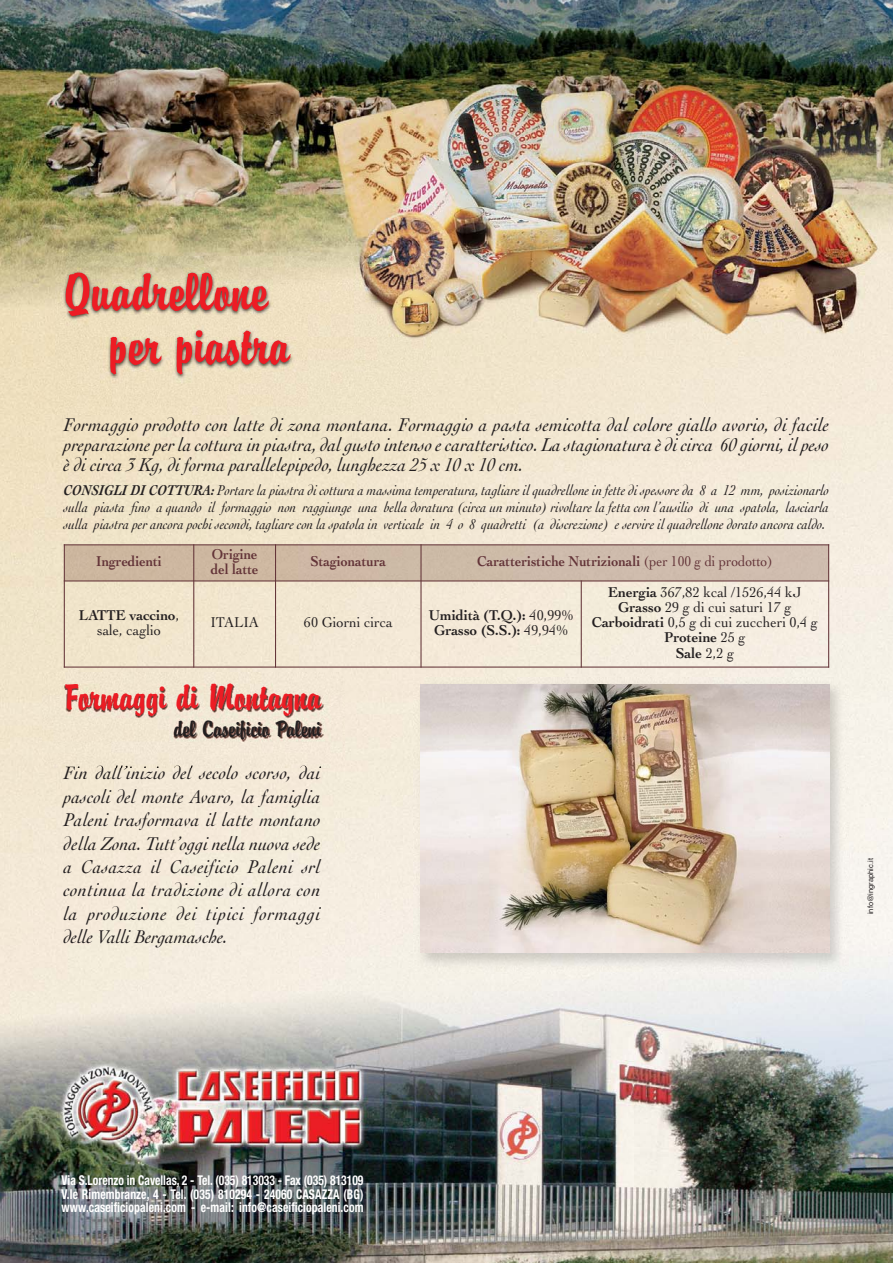
<style>
.page{position:relative;width:893px;height:1263px;background:#fff}
.page>*{position:absolute;margin:0;border:0;box-sizing:border-box;transform-origin:0 0}
.t1{font:57px/54px "Brody D";color:#ed1c24}
.t2{font:39px "Brody D";letter-spacing:-.005em;color:#ed1c24}
.t3{font:24.75px "Brody D";letter-spacing:-.005em;color:#231f20}
.t4{font:italic 19.5px/23.4px "Cochin";color:#231f20;text-align:justify;scale:.95 1}
.t5{font:italic 15px/17.2px "Cochin";color:#231f20;text-align:justify;scale:.9 1}
.t6{font:15px/15px "Cochin";color:#231f20;text-align:center;scale:.95 1}
.t7{font:700 15px/15px "Cochin";color:#633438;scale:.9 1}
.t8{font:700 15px/15px "Cochin";color:#231f20;text-align:center;scale:.95 1}
.t9{font:700 condensed 13.5px/13.5px "Helvetica Neue LT Std";letter-spacing:.01em;color:#fff;text-align:justify;scale:.86 1}
.t10{font:7.5px "Helvetica";color:#231f20}
.s1{font-weight:700}
.s2{font-weight:400}
</style>
<div class="page">
<img style="left:0;top:0;width:893px;height:1263px">
<img style="left:55px;top:257px;width:375px;height:157px">
<img style="left:43px;top:673px;width:301px;height:94px">
<img style="left:63px;top:765px;width:40px;height:2px">
<div style="left:65px;top:545px;width:355px;height:35px;background:#cdb8a1"></div>
<div style="left:422px;top:545px;width:406px;height:35px;background:#cebbac"></div>
<hr style="left:64px;top:544px;width:1px;height:124px;background:#633438">
<hr style="left:193px;top:544px;width:1px;height:124px;background:#633438">
<hr style="left:275px;top:544px;width:1px;height:124px;background:#633438">
<hr style="left:420px;top:544px;width:2px;height:124px;background:#633438">
<hr style="left:581px;top:580px;width:1px;height:88px;background:#633438">
<hr style="left:828px;top:544px;width:1px;height:124px;background:#633438">
<hr style="left:64px;top:544px;width:765px;height:1px;background:#633438">
<hr style="left:64px;top:580px;width:765px;height:1px;background:#633438">
<hr style="left:64px;top:666px;width:765px;height:2px;background:#633438">
<img style="left:414px;top:678px;width:435px;height:294px">
<img style="left:421px;top:685px;width:408px;height:267px">
<h1 class="t1" style="left:110px;top:269px;width:182px;text-indent:-46px">Quadrellone per piastra</h1>
<p class="t4" style="left:64px;top:416px;width:807px;line-height:20.2px">Formaggio prodotto con latte di zona montana. Formaggio a pasta semicotta dal colore giallo avorio, di facile preparazione per la cottura in piastra, dal gusto intenso e caratteristico. La stagionatura è di circa 60 giorni, il peso è di circa 3 Kg, di forma parallelepipedo, lunghezza 25 x 10 x 10 cm.</p>
<p class="t5" style="left:64px;top:482px;width:852px"><span class="s1">CONSIGLI DI COTTURA:</span> Portare la piastra di cottura a massima temperatura, tagliare il quadrellone in fette di spessore da 8 a 12 mm, posizionarlo sulla piasta fino a quando il formaggio non raggiunge una bella doratura (circa un minuto) rivoltare la fetta con l’ausilio di una spatola, lasciarla sulla piastra per ancora pochi secondi, tagliare con la spatola in verticale in 4 o 8 quadretti (a discrezione) e servire il quadrellone dorato ancora caldo.</p>
<p class="t7" style="left:96px;top:555px;width:75px">Ingredienti</p>
<p class="t7" style="left:211px;top:548px;width:54px">Origine del latte</p>
<p class="t7" style="left:311px;top:555px;width:85px">Stagionatura</p>
<p class="t7" style="left:477px;top:555px;width:330px">Caratteristiche Nutrizionali <span class="s2">(per 100 g di prodotto)</span></p>
<p class="t8" style="left:79px;top:609px;width:107px">LATTE vaccino<span class="s2">, sale, caglio</span></p>
<p class="t6" style="left:210px;top:616px;width:53px">ITALIA</p>
<p class="t6" style="left:304px;top:616px;width:95px">60 Giorni circa</p>
<p class="t8" style="left:429px;top:609px;width:154px">Umidità (T.Q.): <span class="s2">40,99%<br></span>Grasso (S.S.): <span class="s2">49,94%</span></p>
<p class="t6" style="left:592px;top:586px;width:240px"><span class="s1">Energia</span> 367,82 kcal /1526,44 kJ<br><span class="s1">Grasso</span> 29 g di cui saturi 17 g<br><span class="s1">Carboidrati</span> 0,5 g di cui zuccheri 0,4 g<br><span class="s1">Proteine</span> 25 g<br><span class="s1">Sale</span> 2,2 g</p>
<h2 class="t2" style="left:64px;top:685px;width:258px">Formaggi di Montagna</h2>
<p class="t3" style="left:174px;top:721px;width:149px">del Caseificio Paleni</p>
<p class="t4" style="left:64px;top:763px;width:272px">Fin dall’inizio del secolo scorso, dai pascoli del monte Avaro, la famiglia Paleni trasformava il latte montano della Zona. Tutt’oggi nella nuova sede a Casazza il Caseificio Paleni srl continua la tradizione di allora con la produzione dei tipici formaggi delle Valli Bergamasche.</p>
<p class="t10" style="left:868px;top:914px;width:57px;rotate:-90deg">info@ingraphic.it</p>
<p class="t9" style="left:62px;top:1174px;width:353px">Via S.Lorenzo in Cavellas, 2 - Tel. (035) 813033 - Fax (035) 813109<br>V.le Rimembranze, 4 - Tel. (035) 810294 - 24060 CASAZZA (BG) www.caseificiopaleni.com - e-mail: info@caseificiopaleni.com</p>
</div>
